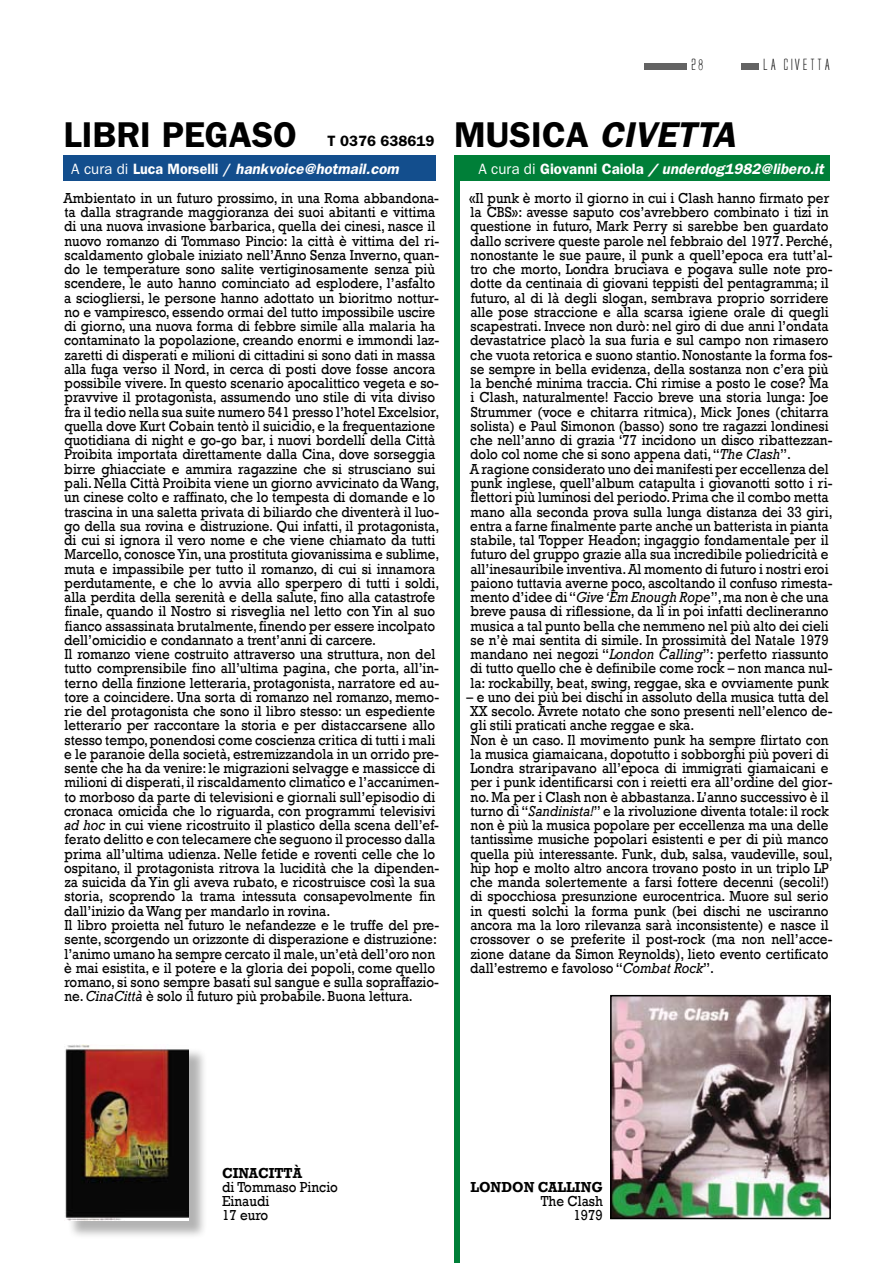
<style>
.page{position:relative;width:893px;height:1263px;background:#fff}
.page>*{position:absolute;margin:0;border:0;box-sizing:border-box;transform-origin:0 0}
.t1{font:italic 600 36px "Franklin Gothic";color:#000}
.t2{font:600 36px "Franklin Gothic";color:#000}
.t3{font:italic 600 15px "Franklin Gothic";color:#fff}
.t4{font:600 15px "Franklin Gothic";color:#000}
.t5{font:15px "Alien League";letter-spacing:.03em;color:#000}
.t6{font:14.85px/14.2px "Rockwell";color:#000;scale:.91 1}
.t7{font:700 14.85px "Rockwell";color:#000;scale:.91 1}
.s1{font-style:normal}
.s2{font-weight:400;font-style:normal}
.s3{font-weight:800}
.s4{font-style:italic}
</style>
<div class="page">
<div style="left:454px;top:156px;width:375px;height:25px;background:#007f38"></div>
<div style="left:454px;top:159px;width:5px;height:1104px;background:#007f38"></div>
<div style="left:64px;top:156px;width:372px;height:25px;background:#134e8d"></div>
<div style="left:644px;top:64px;width:43px;height:6px;background:#636363"></div>
<div style="left:742px;top:64px;width:17px;height:6px;background:#636363"></div>
<div style="left:67px;top:1047px;width:140px;height:192px;background:#000;opacity:.3"></div>
<img style="left:65px;top:1045px;width:124px;height:175px">
<img style="left:613px;top:998px;width:215px;height:218px">
<div style="left:610px;top:995px;width:221px;height:224px;border:2px solid #000"></div>
<p class="t5" style="left:691px;top:58px;width:18px">28</p>
<p class="t5" style="left:763px;top:58px;width:70px">lA CivettA</p>
<h1 class="t2" style="left:64px;top:113px;width:235px">LIBRI PEGASO</h1>
<p class="t4" style="left:327px;top:132px;width:109px">T 0376 638619</p>
<h1 class="t1" style="left:454px;top:113px;width:283px"><span class="s1">MUSICA</span> CIVETTA</h1>
<p class="t3" style="left:71px;top:160px;width:329px"><span class="s2">A cura di</span> <span class="s1">Luca Morselli /</span> hankvoice@hotmail.com</p>
<p class="t3" style="left:478px;top:160px;width:347px"><span class="s2">A cura di</span> <span class="s1">Giovanni Caiola</span> <span class="s3">/</span> underdog1982@libero.it</p>
<p class="t6" style="left:64px;top:191px;width:414px">Ambientato in un futuro prossimo, in una Roma abbandona&shy;ta dalla stragrande maggioranza dei suoi abitanti e vittima di una nuova invasione barbarica, quella dei cinesi, nasce il nuovo romanzo di Tommaso Pincio: la città è vittima del ri&shy;scaldamento globale iniziato nell’Anno Senza Inverno, quan&shy;do le temperature sono salite vertiginosamente senza più scendere, le auto hanno cominciato ad esplodere, l’asfalto a sciogliersi, le persone hanno adottato un bioritmo nottur&shy;no e vampiresco, essendo ormai del tutto impossibile uscire di giorno, una nuova forma di febbre simile alla malaria ha contaminato la popolazione, creando enormi e immondi laz&shy;zaretti di disperati e milioni di cittadini si sono dati in massa alla fuga verso il Nord, in cerca di posti dove fosse ancora possibile vivere. In questo scenario apocalittico vegeta e so&shy;pravvive il protagonista, assumendo uno stile di vita diviso fra il tedio nella sua suite numero 541 presso l’hotel Excelsior, quella dove Kurt Cobain tentò il suicidio, e la frequentazione quotidiana di night e go-go bar, i nuovi bordelli della Città Proibita importata direttamente dalla Cina, dove sorseggia birre ghiacciate e ammira ragazzine che si strusciano sui pali. Nella Città Proibita viene un giorno avvicinato da Wang, un cinese colto e raffinato, che lo tempesta di domande e lo trascina in una saletta privata di biliardo che diventerà il luo&shy;go della sua rovina e distruzione. Qui infatti, il protagonista, di cui si ignora il vero nome e che viene chiamato da tutti Marcello, conosce Yin, una prostituta giovanissima e sublime, muta e impassibile per tutto il romanzo, di cui si innamora perdutamente, e che lo avvia allo sperpero di tutti i soldi, alla perdita della serenità e della salute, fino alla catastrofe finale, quando il Nostro si risveglia nel letto con Yin al suo fianco assassinata brutalmente, finendo per essere incolpato dell’omicidio e condannato a trent’anni di carcere.<br>Il romanzo viene costruito attraverso una struttura, non del tutto comprensibile fino all’ultima pagina, che porta, all’in&shy;terno della finzione letteraria, protagonista, narratore ed au&shy;tore a coincidere. Una sorta di romanzo nel romanzo, memo&shy;rie del protagonista che sono il libro stesso: un espediente letterario per raccontare la storia e per distaccarsene allo stesso tempo, ponendosi come coscienza critica di tutti i mali e le paranoie della società, estremizzandola in un orrido pre&shy;sente che ha da venire: le migrazioni selvagge e massicce di milioni di disperati, il riscaldamento climatico e l’accanimen&shy;to morboso da parte di televisioni e giornali sull’episodio di cronaca omicida che lo riguarda, con programmi televisivi <span class="s4">ad hoc</span> in cui viene ricostruito il plastico della scena dell’ef&shy;ferato delitto e con telecamere che seguono il processo dalla prima all’ultima udienza. Nelle fetide e roventi celle che lo ospitano, il protagonista ritrova la lucidità che la dipenden&shy;za suicida da Yin gli aveva rubato, e ricostruisce così la sua storia, scoprendo la trama intessuta consapevolmente fin dall’inizio da Wang per mandarlo in rovina.<br>Il libro proietta nel futuro le nefandezze e le truffe del pre&shy;sente, scorgendo un orizzonte di disperazione e distruzione: l’animo umano ha sempre cercato il male, un’età dell’oro non è mai esistita, e il potere e la gloria dei popoli, come quello romano, si sono sempre basati sul sangue e sulla sopraffazio&shy;ne. <span class="s4">CinaCittà</span> è solo il futuro più probabile. Buona lettura.</p>
<p class="t6" style="left:469px;top:191px;width:401px">«Il punk è morto il giorno in cui i Clash hanno firmato per la CBS»: avesse saputo cos’avrebbero combinato i tizi in questione in futuro, Mark Perry si sarebbe ben guardato dallo scrivere queste parole nel febbraio del 1977. Perché, nonostante le sue paure, il punk a quell’epoca era tutt’al&shy;tro che morto, Londra bruciava e pogava sulle note pro&shy;dotte da centinaia di giovani teppisti del pentagramma; il futuro, al di là degli slogan, sembrava proprio sorridere alle pose straccione e alla scarsa igiene orale di quegli scapestrati. Invece non durò: nel giro di due anni l’ondata devastatrice placò la sua furia e sul campo non rimasero che vuota retorica e suono stantio. Nonostante la forma fos&shy;se sempre in bella evidenza, della sostanza non c’era più la benché minima traccia. Chi rimise a posto le cose? Ma i Clash, naturalmente! Faccio breve una storia lunga: Joe Strummer (voce e chitarra ritmica), Mick Jones (chitarra solista) e Paul Simonon (basso) sono tre ragazzi londinesi che nell’anno di grazia ‘77 incidono un disco ribattezzan&shy;dolo col nome che si sono appena dati, “<span class="s4">The Clash</span>”.<br>A ragione considerato uno dei manifesti per eccellenza del punk inglese, quell’album catapulta i giovanotti sotto i ri&shy;flettori più luminosi del periodo. Prima che il combo metta mano alla seconda prova sulla lunga distanza dei 33 giri, entra a farne finalmente parte anche un batterista in pianta stabile, tal Topper Headon; ingaggio fondamentale per il futuro del gruppo grazie alla sua incredibile poliedricità e all’inesauribile inventiva. Al momento di futuro i nostri eroi paiono tuttavia averne poco, ascoltando il confuso rimesta&shy;mento d’idee di “<span class="s4">Give ‘Em Enough Rope</span>”, ma non è che una breve pausa di riflessione, da lì in poi infatti declineranno musica a tal punto bella che nemmeno nel più alto dei cieli se n’è mai sentita di simile. In prossimità del Natale 1979 mandano nei negozi “<span class="s4">London Calling</span>”: perfetto riassunto di tutto quello che è definibile come rock – non manca nul&shy;la: rockabilly, beat, swing, reggae, ska e ovviamente punk</p>
<p class="t6" style="left:466px;top:690px;width:404px">– e uno dei più bei dischi in assoluto della musica tutta del XX secolo. Avrete notato che sono presenti nell’elenco de&shy;gli stili praticati anche reggae e ska.<br>Non è un caso. Il movimento punk ha sempre flirtato con la musica giamaicana, dopotutto i sobborghi più poveri di Londra straripavano all’epoca di immigrati giamaicani e per i punk identificarsi con i reietti era all’ordine del gior&shy;no. Ma per i Clash non è abbastanza. L’anno successivo è il turno di “<span class="s4">Sandinista!</span>” e la rivoluzione diventa totale: il rock non è più la musica popolare per eccellenza ma una delle tantissime musiche popolari esistenti e per di più manco quella più interessante. Funk, dub, salsa, vaudeville, soul, hip hop e molto altro ancora trovano posto in un triplo LP che manda solertemente a farsi fottere decenni (secoli!) di spocchiosa presunzione eurocentrica. Muore sul serio in questi solchi la forma punk (bei dischi ne usciranno ancora ma la loro rilevanza sarà inconsistente) e nasce il crossover o se preferite il post-rock (ma non nell’acce&shy;zione datane da Simon Reynolds), lieto evento certificato dall’estremo e favoloso “<span class="s4">Combat Rock</span>”.</p>
<p class="t7" style="left:222px;top:1164px;width:89px">CINACITTÀ</p>
<p class="t6" style="left:222px;top:1180px;width:129px">di Tommaso Pincio<br>Einaudi<br>17 euro</p>
<p class="t7" style="left:470px;top:1177px;width:23px">LONDON</p>
<p class="t7" style="left:538px;top:1177px;width:23px">CALLING</p>
<p class="t6" style="left:541px;top:1194px;width:70px;text-align:right">The Clash<br>1979</p>
</div>
